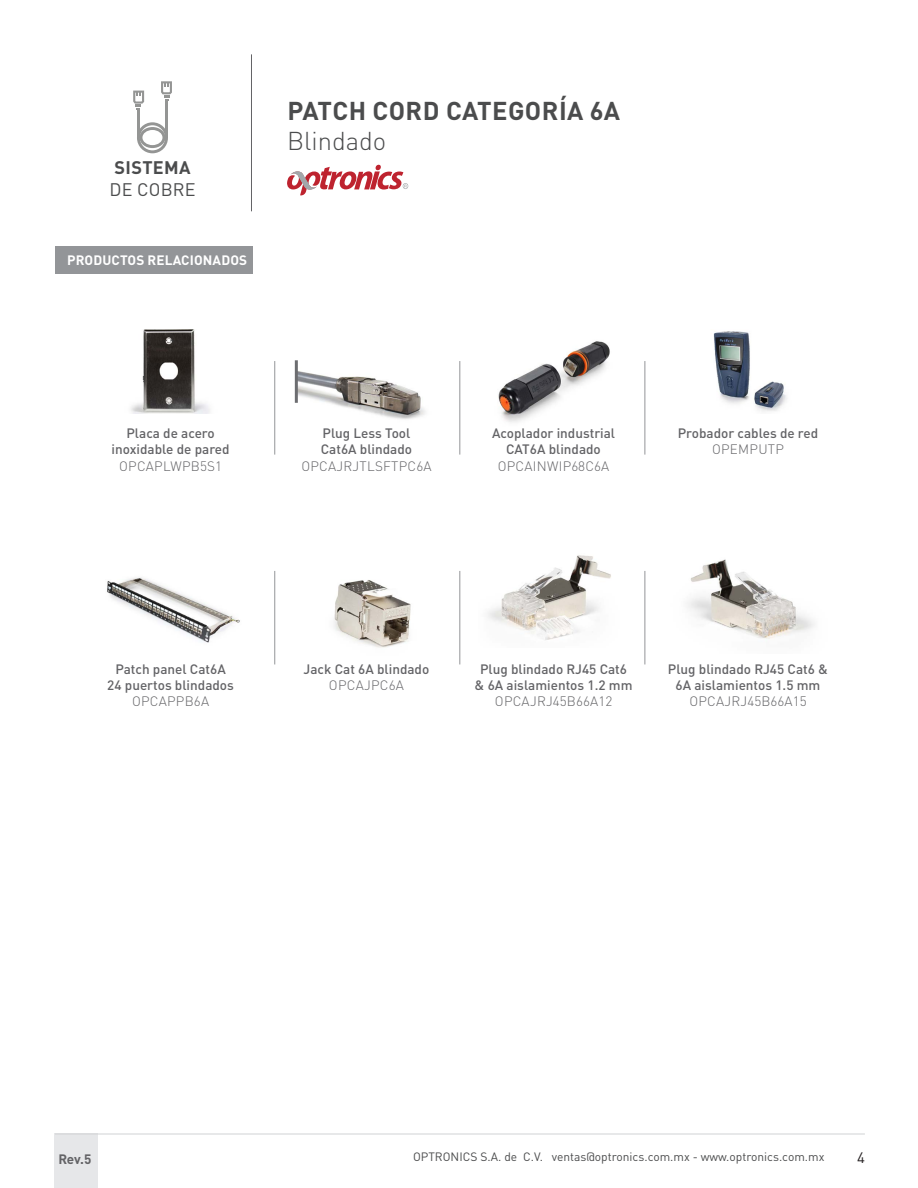
<style>
.page{position:relative;width:918px;height:1188px;background:#fff}
.page>*{position:absolute;margin:0;border:0;box-sizing:border-box;transform-origin:0 0}
.t1{font:700 25.5px "DIN Pro";letter-spacing:.015em;color:#4b4c4d}
.t2{font:300 25.5px "DIN Pro";color:#4b4c4d}
.t3{font:700 18px "DIN Pro";letter-spacing:.02em;color:#4b4c4d}
.t4{font:18px "DIN Pro";letter-spacing:.01em;color:#4b4c4d}
.t5{font:15px "DIN Pro";color:#231f20}
.t6{font:500 13.5px/16.2px "DIN Pro";color:#636366;text-align:center}
.t7{font:300 13.5px "DIN Pro";letter-spacing:.02em;color:#636366}
.t8{font:700 13.5px "DIN Pro";letter-spacing:.01em;color:#fff}
.t9{font:700 13.5px "DIN Pro";color:#636366}
.t10{font:12px "DIN Pro";color:#4b4c4d}
</style>
<div class="page">
<div style="left:54px;top:1134px;width:44px;height:54px;background:#e6e7e9"></div>
<hr style="left:55px;top:1134px;width:810px;height:1px;background:#d1d2d4">
<hr style="left:251px;top:54px;width:1px;height:157px;background:#636366">
<svg style="left:287px;top:165px;width:121px;height:30px"></svg>
<svg style="left:137px;top:122px;width:31px;height:31px"></svg>
<hr style="left:137px;top:110px;width:3px;height:28px;background:#949594">
<hr style="left:165px;top:101px;width:3px;height:37px;background:#949594">
<svg style="left:133px;top:91px;width:11px;height:19px"></svg>
<svg style="left:161px;top:81px;width:11px;height:20px"></svg>
<div style="left:55px;top:247px;width:198px;height:27px;background:#939598"></div>
<hr style="left:275px;top:361px;width:1px;height:94px;background:#939598">
<hr style="left:275px;top:571px;width:1px;height:93px;background:#939598">
<hr style="left:460px;top:361px;width:1px;height:94px;background:#939598">
<hr style="left:460px;top:571px;width:1px;height:93px;background:#939598">
<hr style="left:645px;top:361px;width:1px;height:94px;background:#939598">
<hr style="left:645px;top:571px;width:1px;height:93px;background:#939598">
<img style="left:498px;top:341px;width:112px;height:81px">
<img style="left:487px;top:555px;width:124px;height:85px">
<img style="left:131px;top:330px;width:79px;height:84px">
<img style="left:107px;top:577px;width:133px;height:66px">
<img style="left:713px;top:331px;width:74px;height:81px">
<img style="left:687px;top:559px;width:128px;height:80px">
<img style="left:334px;top:580px;width:77px;height:68px">
<img style="left:298px;top:371px;width:128px;height:48px">
<hr style="left:295px;top:360px;width:3px;height:43px;background:#6c6d70">
<h2 class="t3" style="left:114px;top:153px;width:78px">SISTEMA</h2>
<h2 class="t4" style="left:109px;top:177px;width:88px">DE COBRE</h2>
<p class="t8" style="left:67px;top:249px;width:182px">PRODUCTOS RELACIONADOS</p>
<h1 class="t1" style="left:287px;top:89px;width:334px">PATCH CORD CATEGORÍA 6A</h1>
<h1 class="t2" style="left:287px;top:121px;width:101px">Blindado</h1>
<p class="t6" style="left:112px;top:424px;width:120px">Placa de acero inoxidable de pared</p>
<p class="t7" style="left:119px;top:455px;width:105px">OPCAPLWPB5S1</p>
<p class="t6" style="left:321px;top:424px;width:93px;text-align:left">Plug Less Tool<br>Cat6A blindado</p>
<p class="t7" style="left:301px;top:455px;width:132px">OPCAJRJTLSFTPC6A</p>
<p class="t6" style="left:492px;top:424px;width:125px">Acoplador industrial<br>CAT6A blindado</p>
<p class="t7" style="left:498px;top:455px;width:113px">OPCAINWIP68C6A</p>
<p class="t6" style="left:678px;top:424px;width:142px">Probador cables de red</p>
<p class="t7" style="left:712px;top:439px;width:73px">OPEMPUTP</p>
<p class="t6" style="left:107px;top:660px;width:128px">Patch panel Cat6A<br>24 puertos blindados</p>
<p class="t7" style="left:132px;top:691px;width:79px">OPCAPPB6A</p>
<p class="t6" style="left:304px;top:660px;width:127px">Jack Cat 6A blindado</p>
<p class="t7" style="left:329px;top:675px;width:76px">OPCAJPC6A</p>
<p class="t6" style="left:475px;top:660px;width:159px">Plug blindado RJ45 Cat6 &amp; 6A aislamientos 1.2 mm</p>
<p class="t7" style="left:495px;top:691px;width:119px">OPCAJRJ45B66A12</p>
<p class="t6" style="left:668px;top:660px;width:162px">Plug blindado RJ45 Cat6 &amp;<br>6A aislamientos 1.5 mm</p>
<p class="t7" style="left:689px;top:691px;width:119px">OPCAJRJ45B66A15</p>
<p class="t9" style="left:58px;top:1148px;width:34px">Rev.5</p>
<p class="t10" style="left:413px;top:1149px;width:413px">OPTRONICS S.A. de C.V. ventas@optronics.com.mx - www.optronics.com.mx</p>
<p class="t5" style="left:857px;top:1148px;width:9px">4</p>
</div>
